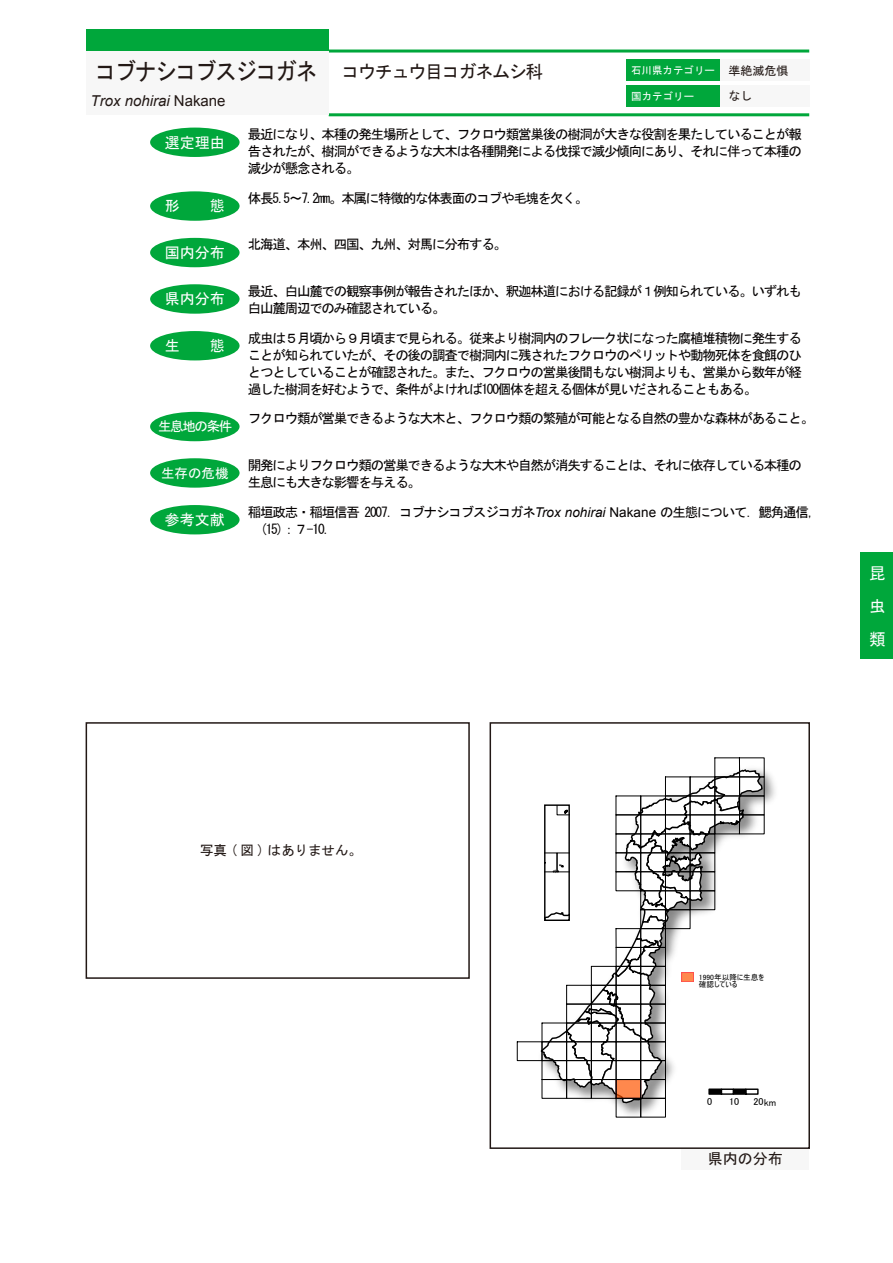
<style>
.page{position:relative;width:893px;height:1263px;background:#fff}
.page>*{position:absolute;margin:0;border:0;box-sizing:border-box;transform-origin:0 0}
.t1{font:18px "MS Gothic";letter-spacing:-.07em;color:#221815}
.t2{font:16.5px/33px "MS Gothic";color:#fff;text-align:justify}
.t3{font:15px "MS Gothic";color:#fff}
.t4{font:italic 15px "Arial";color:#221815}
.t5{font:15px "MS Gothic";color:#221815}
.t6{font:13.5px/17px "MS Gothic";letter-spacing:-.09em;color:#040000}
.t7{font:13.5px "MS Gothic";color:#221815}
.t8{font:13.5px "MS Gothic";letter-spacing:-.1em;color:#fff}
.t9{font:12px "MS Gothic";color:#221815}
.t10{font:10.5px "MS Gothic";color:#fff}
.t11{font:10.05px "MS UI Gothic";color:#000}
.t12{font:7.65px/7.6px "MS UI Gothic";color:#000}
.s1{font-size:24px}
.s2{font-size:12px;color:#221815}
.s3{font-style:normal}
.s4{font-family:"Arial";font-style:italic}
.s5{font-family:"Arial"}
</style>
<div class="page">
<div style="left:720px;top:60px;width:89px;height:21px;background:#f7f7f7"></div>
<hr style="left:329px;top:50px;width:480px;height:3px;background:#00a73b">
<hr style="left:329px;top:113px;width:480px;height:3px;background:#00a73b">
<div style="left:626px;top:60px;width:94px;height:21px;background:#00a73b"></div>
<div style="left:86px;top:30px;width:243px;height:21px;background:#00a73b"></div>
<div style="left:86px;top:51px;width:243px;height:64px;background:#f7f7f7"></div>
<div style="left:720px;top:85px;width:89px;height:21px;background:#f7f7f7"></div>
<div style="left:626px;top:85px;width:94px;height:21px;background:#00a73b"></div>
<div style="left:150px;top:238px;width:90px;height:29px;background:#00a73b;border-radius:50%"></div>
<div style="left:150px;top:284px;width:90px;height:30px;background:#00a73b;border-radius:50%"></div>
<div style="left:150px;top:191px;width:90px;height:30px;background:#00a73b;border-radius:50%"></div>
<div style="left:150px;top:128px;width:90px;height:29px;background:#00a73b;border-radius:50%"></div>
<div style="left:150px;top:331px;width:90px;height:29px;background:#00a73b;border-radius:50%"></div>
<div style="left:150px;top:458px;width:90px;height:30px;background:#00a73b;border-radius:50%"></div>
<div style="left:150px;top:505px;width:90px;height:29px;background:#00a73b;border-radius:50%"></div>
<div style="left:150px;top:412px;width:90px;height:29px;background:#00a73b;border-radius:50%"></div>
<div style="left:682px;top:1148px;width:127px;height:21px;background:#f7f7f7"></div>
<div style="left:860px;top:553px;width:33px;height:106px;background:#00a73b"></div>
<div style="left:86px;top:722px;width:384px;height:257px;border:2px solid #221815"></div>
<div style="left:490px;top:722px;width:320px;height:427px;border:2px solid #221815"></div>
<img style="left:506px;top:757px;width:285px;height:392px">
<div style="left:640px;top:1098px;width:26px;height:19px;border:1px solid #000"></div>
<div style="left:517px;top:1041px;width:25px;height:20px;border:1px solid #000"></div>
<svg style="left:539px;top:768px;width:225px;height:336px"></svg>
<div style="left:682px;top:972px;width:12px;height:10px;background:#ff884d"></div>
<div style="left:709px;top:1089px;width:12px;height:5px;background:#000"></div>
<div style="left:708px;top:1088px;width:14px;height:7px;border:1px solid #000"></div>
<div style="left:721px;top:1088px;width:13px;height:7px;border:1px solid #000"></div>
<div style="left:733px;top:1089px;width:13px;height:5px;background:#000"></div>
<div style="left:733px;top:1088px;width:13px;height:7px;border:1px solid #000"></div>
<div style="left:745px;top:1088px;width:14px;height:7px;border:1px solid #000"></div>
<div style="left:638px;top:730px;width:76px;height:38px;background:#fff"></div>
<h1 class="t1" style="left:95px;top:63px;width:450px"><span class="s1">コブナシコブスジコガネ</span> コウチュウ目コガネムシ科</h1>
<p class="t10" style="left:631px;top:65px;width:159px">石川県カテゴリー <span class="s2">準絶滅危惧</span></p>
<p class="t10" style="left:631px;top:91px;width:64px">国カテゴリー</p>
<p class="t9" style="left:728px;top:89px;width:25px">なし</p>
<p class="t4" style="left:91px;top:91px;width:137px">Trox nohirai <span class="s3">Nakane</span></p>
<p class="t3" style="left:165px;top:135px;width:61px">選定理由</p>
<p class="t3" style="left:165px;top:199px;width:61px">形　　態</p>
<p class="t3" style="left:165px;top:245px;width:61px">国内分布</p>
<p class="t3" style="left:165px;top:291px;width:61px">県内分布</p>
<p class="t3" style="left:165px;top:338px;width:61px">生　　態</p>
<p class="t8" style="left:158px;top:420px;width:76px">生息地の条件</p>
<p class="t8" style="left:161px;top:466px;width:69px">生存の危機</p>
<p class="t3" style="left:165px;top:512px;width:61px">参考文献</p>
<p class="t6" style="left:248px;top:126px;width:556px;text-align:justify">最近になり、本種の発生場所として、フクロウ類営巣後の樹洞が大きな役割を果たしていることが報告されたが、樹洞ができるような大木は各種開発による伐採で減少傾向にあり、それに伴って本種の減少が懸念される。</p>
<p class="t6" style="left:248px;top:190px;width:342px">体長5.5～7.2mm。本属に特徴的な体表面のコブや毛塊を欠く。</p>
<p class="t6" style="left:248px;top:236px;width:261px">北海道、本州、四国、九州、対馬に分布する。</p>
<p class="t6" style="left:248px;top:282px;width:556px">最近、白山麓での観察事例が報告されたほか、釈迦林道における記録が１例知られている。いずれも白山麓周辺でのみ確認されている。</p>
<p class="t6" style="left:248px;top:329px;width:556px;text-align:justify">成虫は５月頃から９月頃まで見られる。従来より樹洞内のフレーク状になった腐植堆積物に発生することが知られていたが、その後の調査で樹洞内に残されたフクロウのペリットや動物死体を食餌のひとつとしていることが確認された。また、フクロウの営巣後間もない樹洞よりも、営巣から数年が経過した樹洞を好むようで、条件がよければ100個体を超える個体が見いだされることもある。</p>
<p class="t6" style="left:248px;top:410px;width:568px">フクロウ類が営巣できるような大木と、フクロウ類の繁殖が可能となる自然の豊かな森林があること。</p>
<p class="t6" style="left:248px;top:456px;width:556px">開発によりフクロウ類の営巣できるような大木や自然が消失することは、それに依存している本種の生息にも大きな影響を与える。</p>
<p class="t6" style="left:248px;top:503px;width:575px">稲垣政志・稲垣信吾 2007．コブナシコブスジコガネ<span class="s4">Trox nohirai</span> <span class="s5">Nakane</span> の生態について．鰓角通信，　(15)：７-10．</p>
<p class="t2" style="left:869px;top:556px;width:17px">昆虫類</p>
<p class="t7" style="left:200px;top:844px;width:163px">写真 ( 図 ) はありません。</p>
<p class="t12" style="left:699px;top:973px;width:67px">1990年以降に生息を確認している</p>
<p class="t11" style="left:707px;top:1096px;width:7px">0</p>
<p class="t11" style="left:729px;top:1096px;width:12px">10</p>
<p class="t11" style="left:753px;top:1097px;width:24px">20km</p>
<p class="t5" style="left:708px;top:1151px;width:76px">県内の分布</p>
</div>
